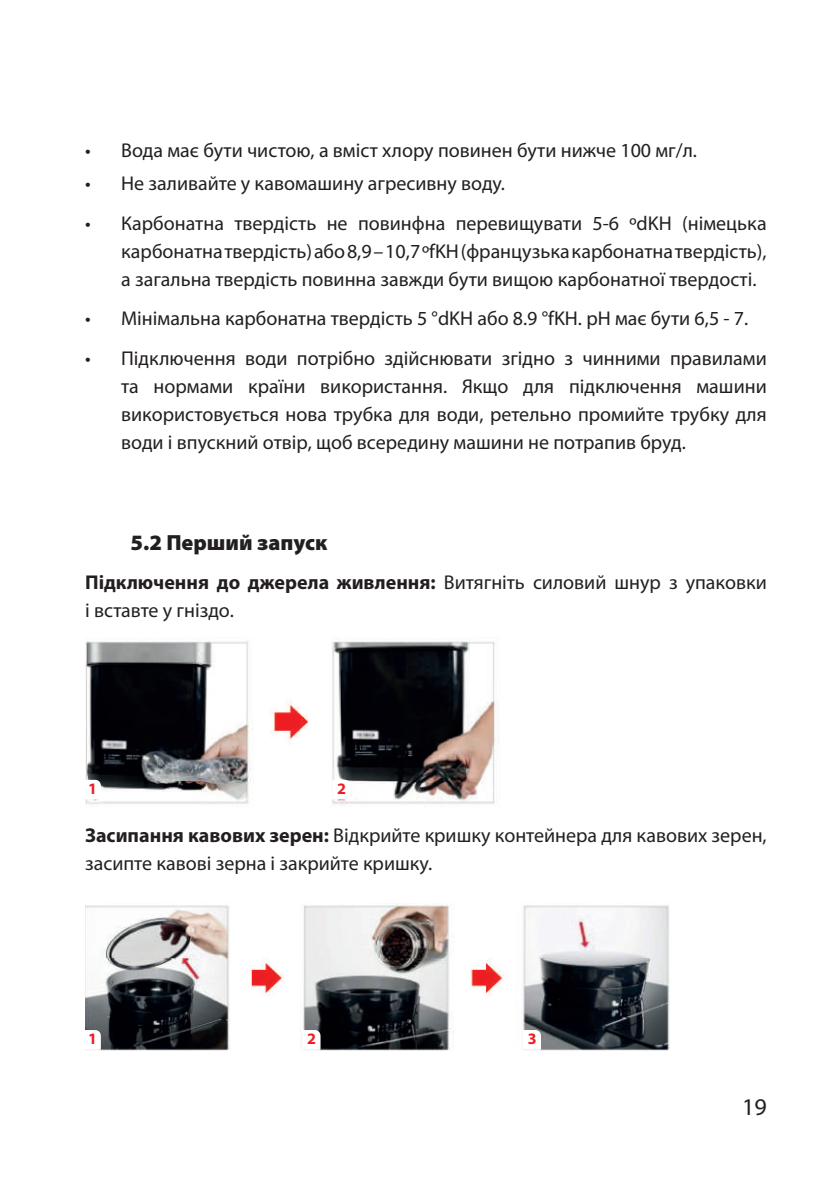
<style>
.page{position:relative;width:840px;height:1191px;background:#fff}
.page>*{position:absolute;margin:0;border:0;box-sizing:border-box;transform-origin:0 0}
.t1{font:24px "Myriad Pro";color:#231f20}
.t2{font:900 22px "Myriad Pro";color:#231f20}
.t3{font:20px/28px "Myriad Pro";color:#231f20;text-align:justify}
.t4{font:700 16px "Myriad Pro";color:#ee1d23}
.s1{font-weight:700}
</style>
<div class="page">
<img style="left:85px;top:639px;width:414px;height:167px">
<img style="left:85px;top:903px;width:585px;height:148px">
<svg style="left:85px;top:1030px;width:16px;height:19px"></svg>
<svg style="left:522px;top:1030px;width:18px;height:19px"></svg>
<svg style="left:302px;top:1030px;width:18px;height:19px"></svg>
<svg style="left:85px;top:780px;width:16px;height:19px"></svg>
<svg style="left:332px;top:780px;width:18px;height:19px"></svg>
<p class="t3" style="left:85px;top:136px;width:613px">• Вода має бути чистою, а вміст хлору повинен бути нижче 100 мг/л.</p>
<p class="t3" style="left:85px;top:169px;width:421px">• Не заливайте у кавомашину агресивну воду.</p>
<p class="t3" style="left:121px;top:209px;width:646px;text-indent:-36px">• Карбонатна твердість не повинфна перевищувати 5-6 ºdKH (німецька карбонатна твердість) або 8,9 – 10,7 ºfKH (французька карбонатна твердість), а загальна твердість повинна завжди бути вищою карбонатної твердості.</p>
<p class="t3" style="left:85px;top:304px;width:664px">• Мінімальна карбонатна твердість 5 °dKH або 8.9 °fKH. pH має бути 6,5 - 7.</p>
<p class="t3" style="left:121px;top:343px;width:646px;text-indent:-36px">• Підключення води потрібно здійснювати згідно з чинними правилами та нормами країни використання. Якщо для підключення машини використовується нова трубка для води, ретельно промийте трубку для води і впускний отвір, щоб всередину машини не потрапив бруд.</p>
<p class="t2" style="left:130px;top:528px;width:198px">5.2 Перший запуск</p>
<p class="t3" style="left:85px;top:568px;width:682px"><span class="s1">Підключення до джерела живлення:</span> Витягніть силовий шнур з упаковки і вставте у гніздо.</p>
<p class="t4" style="left:88px;top:778px;width:10px">1</p>
<p class="t4" style="left:337px;top:778px;width:10px">2</p>
<p class="t3" style="left:85px;top:821px;width:682px"><span class="s1">Засипання кавових зерен:</span> Відкрийте кришку контейнера для кавових зерен, засипте кавові зерна і закрийте кришку.</p>
<p class="t4" style="left:88px;top:1028px;width:10px">1</p>
<p class="t4" style="left:307px;top:1028px;width:10px">2</p>
<p class="t4" style="left:527px;top:1028px;width:10px">3</p>
<p class="t1" style="left:741px;top:1092px;width:26px">19</p>
</div>
